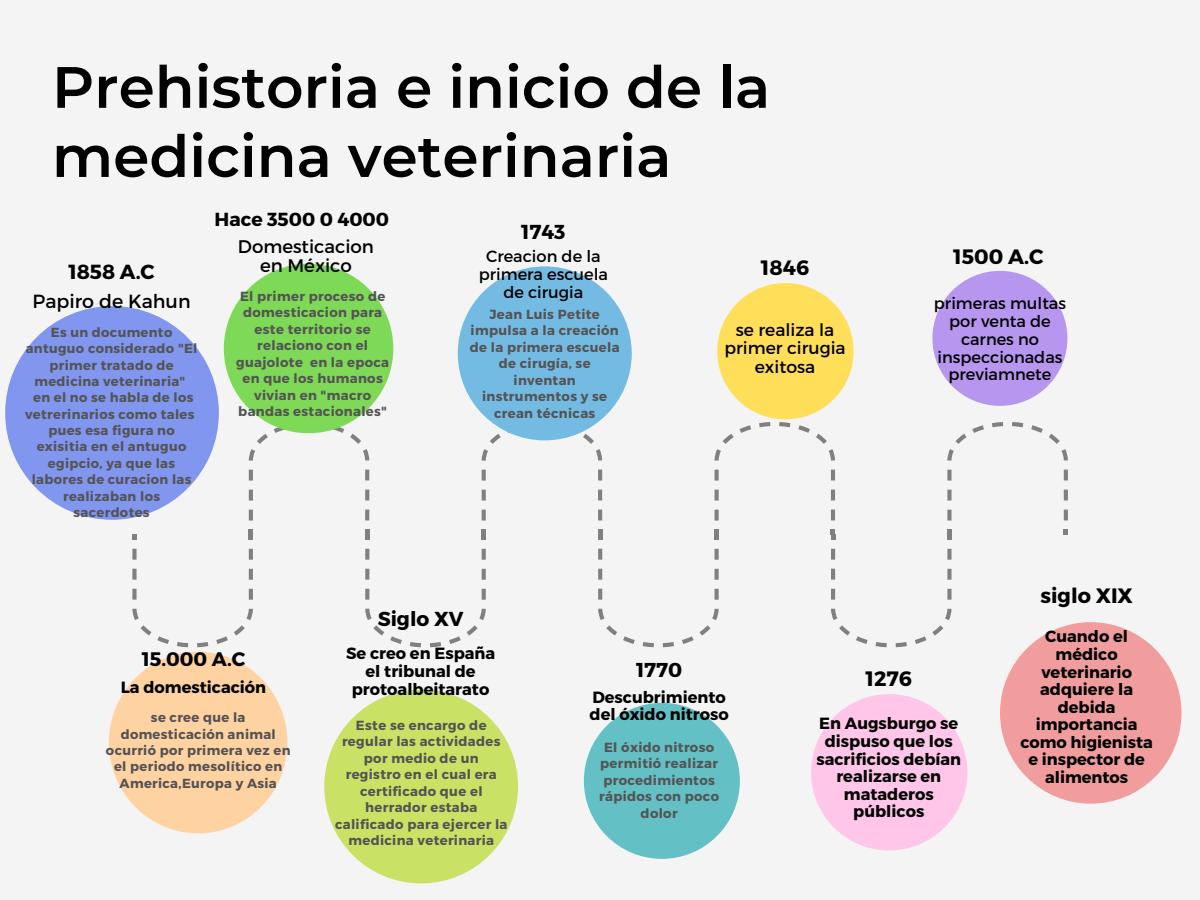
<style>
.page{position:relative;width:1200px;height:900px;background:#f4f4f4}
.page>*{position:absolute;margin:0;border:0;box-sizing:border-box;transform-origin:0 0}
.t1{font:600 58.2px/69.2px "Montserrat";color:#000}
.t2{font:700 20.8px "Montserrat";color:#000}
.t3{font:700 20.4px "Montserrat";color:#000}
.t4{font:700 20.2px "Montserrat";color:#000}
.t5{font:700 20px "Montserrat";color:#000}
.t6{font:700 19.6px "Montserrat";color:#000}
.t7{font:19px "Montserrat";color:#000}
.t8{font:700 18.8px "Montserrat";color:#000}
.t9{font:18.2px/19.6px "Montserrat";color:#000;text-align:center}
.t10{font:17.2px/19px "Montserrat";color:#000;text-align:center}
.t11{font:700 16.2px/17.6px "Montserrat";color:#000;text-align:center}
.t12{font:16.2px/17.8px "Montserrat";color:#000;text-align:center}
.t13{font:700 13.2px/16.4px "Montserrat";letter-spacing:.025em;color:#545454;text-align:center}
</style>
<div class="page">
<svg style="left:132px;top:534px;width:5px;height:6px"></svg>
<svg style="left:132px;top:549px;width:121px;height:98px"></svg>
<svg style="left:249px;top:530px;width:4px;height:10px"></svg>
<svg style="left:249px;top:422px;width:120px;height:99px"></svg>
<svg style="left:598px;top:549px;width:121px;height:98px"></svg>
<svg style="left:715px;top:530px;width:4px;height:10px"></svg>
<svg style="left:715px;top:422px;width:120px;height:99px"></svg>
<svg style="left:365px;top:530px;width:4px;height:10px"></svg>
<svg style="left:365px;top:549px;width:121px;height:98px"></svg>
<svg style="left:482px;top:530px;width:4px;height:10px"></svg>
<svg style="left:482px;top:422px;width:120px;height:99px"></svg>
<svg style="left:598px;top:530px;width:4px;height:10px"></svg>
<svg style="left:831px;top:530px;width:4px;height:10px"></svg>
<svg style="left:831px;top:549px;width:121px;height:98px"></svg>
<svg style="left:947px;top:530px;width:5px;height:10px"></svg>
<svg style="left:947px;top:422px;width:121px;height:99px"></svg>
<svg style="left:1064px;top:530px;width:4px;height:5px"></svg>
<div style="left:109px;top:652px;width:178px;height:181px;background:#ffd2a2;border-radius:50%"></div>
<div style="left:5px;top:306px;width:214px;height:214px;background:#8196ef;border-radius:50%"></div>
<div style="left:932px;top:271px;width:135px;height:135px;background:#b696ef;border-radius:50%"></div>
<div style="left:1000px;top:622px;width:182px;height:182px;background:#f19d9d;border-radius:50%"></div>
<div style="left:224px;top:264px;width:169px;height:169px;background:#7ed957;border-radius:50%"></div>
<div style="left:458px;top:266px;width:174px;height:174px;background:#74bbe4;border-radius:50%"></div>
<div style="left:324px;top:690px;width:194px;height:193px;background:#c9e265;border-radius:50%"></div>
<div style="left:584px;top:703px;width:156px;height:156px;background:#63c0c4;border-radius:50%"></div>
<div style="left:717px;top:283px;width:137px;height:136px;background:#ffde59;border-radius:50%"></div>
<div style="left:811px;top:694px;width:156px;height:156px;background:#ffc6e9;border-radius:50%"></div>
<h1 class="t1" style="left:52px;top:52px;width:720px">Prehistoria e inicio de la medicina veterinaria</h1>
<h3 class="t3" style="left:68px;top:259px;width:88px">1858 A.C</h3>
<h3 class="t7" style="left:33px;top:289px;width:160px">Papiro de Kahun</h3>
<p class="t13" style="left:25px;top:323px;width:174px">Es un documento antuguo considerado "El primer tratado de medicina veterinaria"<br>en el no se habla de los vetrerinarios como tales pues esa figura no exisitia en el antuguo egipcio, ya que las labores de curacion las realizaban los sacerdotes</p>
<h3 class="t8" style="left:215px;top:207px;width:176px">Hace 3500 0 4000</h3>
<h3 class="t9" style="left:238px;top:236px;width:138px">Domesticacion en México</h3>
<p class="t13" style="left:236px;top:287px;width:155px">El primer proceso de domesticacion para este territorio se relaciono con el guajolote en la epoca en que los humanos vivian en "macro bandas estacionales"</p>
<h3 class="t4" style="left:521px;top:219px;width:46px">1743</h3>
<p class="t12" style="left:479px;top:247px;width:131px">Creacion de la primera escuela de cirugia</p>
<p class="t13" style="left:470px;top:305px;width:151px">Jean Luis Petite impulsa a la creación de la primera escuela de cirugía, se inventan instrumentos y se crean técnicas</p>
<h2 class="t2" style="left:761px;top:254px;width:50px">1846</h2>
<h3 class="t10" style="left:724px;top:319px;width:123px">se realiza la primer cirugia exitosa</h3>
<h2 class="t2" style="left:953px;top:243px;width:92px">1500 A.C</h2>
<p class="t12" style="left:934px;top:294px;width:134px">primeras multas por venta de carnes no inspeccionadas previamnete</p>
<h2 class="t2" style="left:1040px;top:583px;width:94px">siglo XIX</h2>
<h3 class="t6" style="left:142px;top:646px;width:105px">15.000 A.C</h3>
<p class="t11" style="left:121px;top:677px;width:147px">La domesticación</p>
<h3 class="t4" style="left:378px;top:606px;width:87px">Siglo XV</h3>
<p class="t11" style="left:346px;top:644px;width:151px">Se creo en España el tribunal de protoalbeitarato</p>
<p class="t13" style="left:106px;top:709px;width:186px">se cree que la domesticación animal ocurrió por primera vez en el periodo mesolítico en<br>America,Europa y Asia</p>
<p class="t13" style="left:335px;top:716px;width:174px">Este se encargo de regular las actividades por medio de un registro en el cual era certificado que el herrador estaba calificado para ejercer la medicina veterinaria</p>
<h3 class="t5" style="left:636px;top:657px;width:48px">1770</h3>
<p class="t11" style="left:590px;top:687px;width:141px;text-align:left">Descubrimiento del óxido nitroso</p>
<p class="t13" style="left:599px;top:738px;width:122px">El óxido nitroso permitió realizar procedimientos rápidos con poco dolor</p>
<h2 class="t2" style="left:866px;top:665px;width:48px">1276</h2>
<p class="t11" style="left:816px;top:714px;width:146px">En Augsburgo se dispuso que los sacrificios debían realizarse en mataderos públicos</p>
<p class="t11" style="left:1020px;top:627px;width:134px">Cuando el médico veterinario adquiere la debida importancia como higienista e inspector de alimentos</p>
</div>
